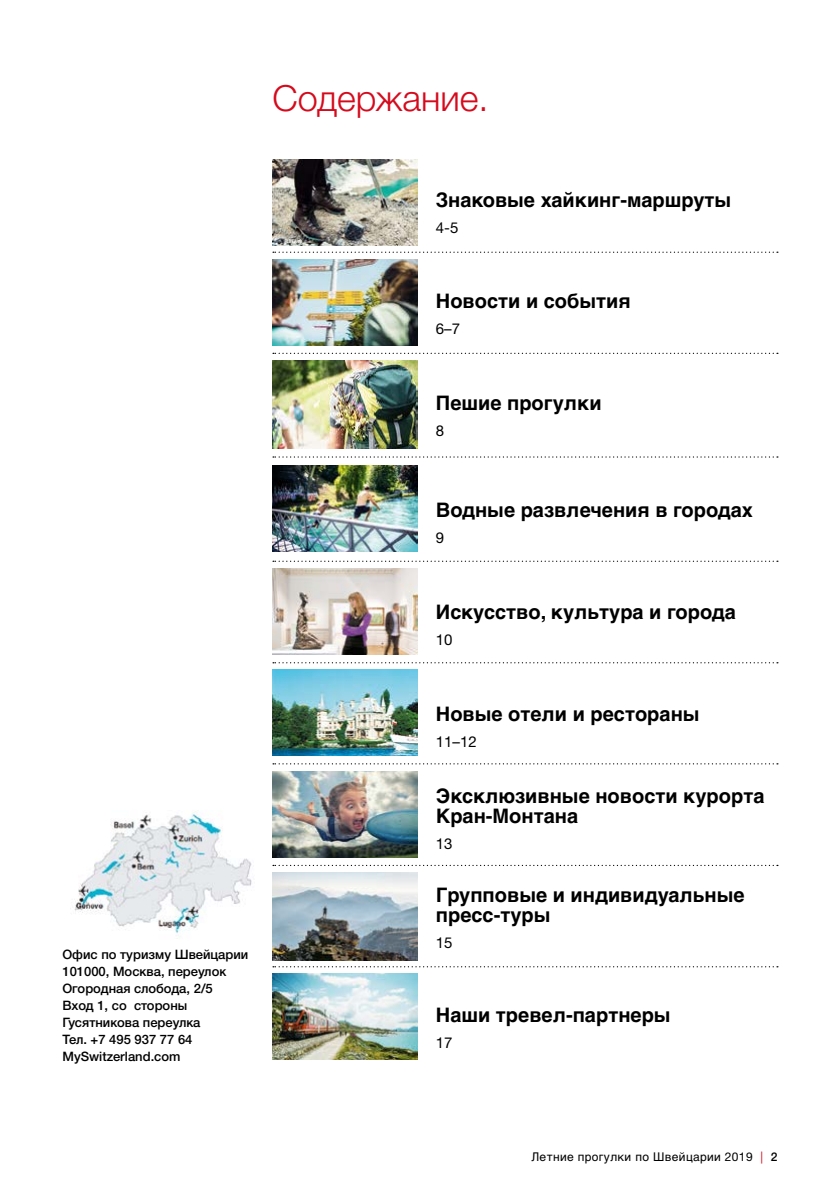
<style>
.page{position:relative;width:840px;height:1191px;background:#fff}
.page>*{position:absolute;margin:0;border:0;box-sizing:border-box;transform-origin:0 0}
.t1{font:300 36px "Helvetica Neue LTW1 G";color:#d50a1c}
.t2{font:700 20px/20px "Helvetica C";color:#000}
.t3{font:15px "Helvetica Neue LT Std";color:#000}
.t4{font:500 13px/17px "Helvetica Neue LTW1 G";color:#000}
.t5{font:12px "Helvetica C";letter-spacing:.03em;color:#000}
.s1{font-family:"Helvetica Neue LT Std"}
.s2{font-family:"Helvetica Neue LT Std";color:#d50a1c}
.s3{font-family:"Helvetica Neue LT Std";font-weight:500}
</style>
<div class="page">
<svg style="left:273px;top:252px;width:504px;height:1px"></svg>
<svg style="left:273px;top:353px;width:504px;height:1px"></svg>
<svg style="left:273px;top:456px;width:504px;height:1px"></svg>
<svg style="left:273px;top:560px;width:504px;height:2px"></svg>
<svg style="left:273px;top:662px;width:504px;height:1px"></svg>
<img style="left:272px;top:159px;width:145px;height:87px">
<img style="left:272px;top:260px;width:145px;height:86px">
<img style="left:272px;top:360px;width:145px;height:88px">
<img style="left:272px;top:465px;width:145px;height:87px">
<img style="left:272px;top:669px;width:145px;height:86px">
<img style="left:74px;top:810px;width:178px;height:129px">
<svg style="left:273px;top:763px;width:504px;height:1px"></svg>
<svg style="left:273px;top:865px;width:504px;height:1px"></svg>
<svg style="left:273px;top:966px;width:504px;height:1px"></svg>
<img style="left:272px;top:771px;width:145px;height:86px">
<img style="left:272px;top:872px;width:145px;height:88px">
<img style="left:272px;top:973px;width:145px;height:86px">
<img style="left:272px;top:568px;width:145px;height:86px">
<h1 class="t1" style="left:272px;top:76px;width:218px">Содержание.</h1>
<p class="t4" style="left:62px;top:945px;width:187px">Офис по туризму Швейцарии<br>101000, Москва, переулок<br>Огородная слобода, 2/5<br>Вход 1, со стороны<br>Гусятникова переулка<br>Тел. +7 495 937 77 64<br>MySwitzerland.com</p>
<p class="t2" style="left:435px;top:190px;width:296px">Знаковые хайкинг-маршруты</p>
<p class="t3" style="left:435px;top:219px;width:24px">4-5</p>
<p class="t2" style="left:435px;top:290px;width:196px">Новости и события</p>
<p class="t3" style="left:435px;top:319px;width:26px">6–7</p>
<p class="t2" style="left:435px;top:392px;width:167px">Пешие прогулки</p>
<p class="t3" style="left:435px;top:421px;width:10px">8</p>
<p class="t2" style="left:435px;top:500px;width:318px">Водные развлечения в городах</p>
<p class="t3" style="left:435px;top:529px;width:10px">9</p>
<p class="t2" style="left:435px;top:601px;width:301px">Искусство, культура и города</p>
<p class="t3" style="left:435px;top:630px;width:18px">10</p>
<p class="t2" style="left:435px;top:703px;width:265px">Новые отели и рестораны</p>
<p class="t3" style="left:435px;top:732px;width:42px">11–12</p>
<p class="t2" style="left:435px;top:786px;width:330px">Эксклюзивные новости курорта<br>Кран-Монтана</p>
<p class="t3" style="left:435px;top:835px;width:18px">13</p>
<p class="t2" style="left:435px;top:885px;width:310px">Групповые и индивидуальные пресс-туры</p>
<p class="t3" style="left:435px;top:933px;width:18px">15</p>
<p class="t2" style="left:435px;top:1004px;width:236px">Наши тревел-партнеры</p>
<p class="t3" style="left:435px;top:1033px;width:18px">17</p>
<p class="t5" style="left:531px;top:1149px;width:247px">Летние прогулки по Швейцарии <span class="s1">2019</span> <span class="s2">|</span> <span class="s3">2</span></p>
</div>
